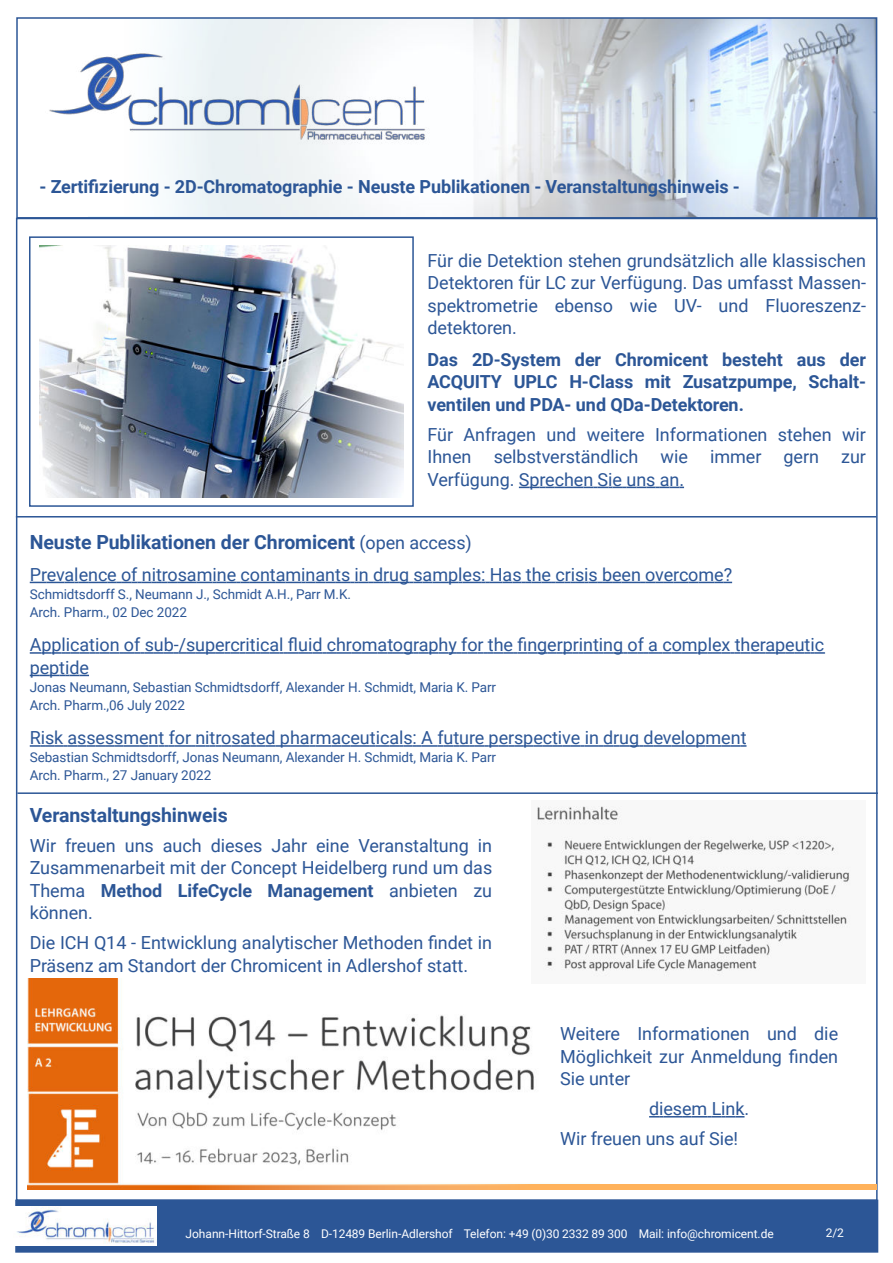
<style>
.page{position:relative;width:893px;height:1263px;background:#fff}
.page>*{position:absolute;margin:0;border:0;box-sizing:border-box;transform-origin:0 0}
.t1{font:700 19.5px "Roboto";letter-spacing:-.005em;color:#2c5696}
.t2{font:18px/22.5px "Roboto";letter-spacing:-.005em;color:#2c5696;text-align:justify}
.t3{font:700 18px/22.5px "Roboto";letter-spacing:-.005em;color:#2c5696;text-align:justify}
.t4{font:13.5px/18px "Roboto";letter-spacing:-.01em;color:#2c5696}
.t5{font:12px "Roboto";letter-spacing:-.005em;color:#fff}
.s1{font-weight:400;font-size:18px}
.s2{font-weight:700}
</style>
<div class="page">
<img style="left:172px;top:20px;width:702px;height:196px">
<div style="left:16px;top:17px;width:861px;height:202px;border:2px solid #2c5696"></div>
<div style="left:21px;top:19px;width:261px;height:196px;background:linear-gradient(to right,#fff,#e7eff3)"></div>
<img style="left:39px;top:42px;width:393px;height:107px">
<div style="left:16px;top:1200px;width:861px;height:52px;background:#2c5696"></div>
<img style="left:16px;top:1207px;width:141px;height:39px">
<img style="left:28px;top:978px;width:506px;height:212px">
<div style="left:29px;top:236px;width:385px;height:271px;border:2px solid #2c5696"></div>
<img style="left:39px;top:246px;width:365px;height:252px">
<svg style="left:519px;top:487px;width:165px;height:1px"></svg>
<hr style="left:16px;top:516px;width:860px;height:1px;background:#2c5696">
<svg style="left:30px;top:582px;width:702px;height:1px"></svg>
<svg style="left:30px;top:652px;width:795px;height:2px;background:#6281b0"></svg>
<svg style="left:30px;top:675px;width:59px;height:1px"></svg>
<svg style="left:30px;top:745px;width:716px;height:2px"></svg>
<hr style="left:17px;top:792px;width:861px;height:2px;background:#2c5696">
<img style="left:531px;top:806px;width:319px;height:177px">
<svg style="left:649px;top:1116px;width:95px;height:1px"></svg>
<svg style="left:29px;top:1184px;width:847px;height:6px;background:#f5a356"></svg>
<p class="t3" style="left:40px;top:174px;width:702px">- Zertifizierung - 2D-Chromatographie - Neuste Publikationen - Veranstaltungshinweis -</p>
<p class="t2" style="left:428px;top:248px;width:440px">Für die Detektion stehen grundsätzlich alle klassischen Detektoren für LC zur Verfügung. Das umfasst Massen&shy;spektrometrie ebenso wie UV- und Fluoreszenz&shy;detektoren.</p>
<p class="t3" style="left:428px;top:347px;width:440px">Das 2D-System der Chromicent besteht aus der ACQUITY UPLC H-Class mit Zusatzpumpe, Schalt&shy;ventilen und PDA- und QDa-Detektoren.</p>
<p class="t2" style="left:428px;top:422px;width:440px">Für Anfragen und weitere Informationen stehen wir Ihnen selbstverständlich wie immer gern zur Verfügung. Sprechen Sie uns an.</p>
<p class="t1" style="left:30px;top:529px;width:444px">Neuste Publikationen der Chromicent <span class="s1">(open access)</span></p>
<p class="t2" style="left:30px;top:562px;width:704px">Prevalence of nitrosamine contaminants in drug samples: Has the crisis been overcome?</p>
<p class="t4" style="left:30px;top:584px;width:323px">Schmidtsdorff S., Neumann J., Schmidt A.H., Parr M.K.<br>Arch. Pharm., 02 Dec 2022</p>
<p class="t2" style="left:30px;top:633px;width:796px">Application of sub-/supercritical fluid chromatography for the fingerprinting of a complex therapeutic peptide</p>
<p class="t4" style="left:30px;top:677px;width:468px">Jonas Neumann, Sebastian Schmidtsdorff, Alexander H. Schmidt, Maria K. Parr<br>Arch. Pharm.,06 July 2022</p>
<p class="t2" style="left:30px;top:726px;width:718px">Risk assessment for nitrosated pharmaceuticals: A future perspective in drug development</p>
<p class="t4" style="left:30px;top:748px;width:468px">Sebastian Schmidtsdorff, Jonas Neumann, Alexander H. Schmidt, Maria K. Parr<br>Arch. Pharm., 27 January 2022</p>
<p class="t1" style="left:30px;top:801px;width:199px">Veranstaltungshinweis</p>
<p class="t2" style="left:30px;top:833px;width:464px">Wir freuen uns auch dieses Jahr eine Veranstaltung in Zusammenarbeit mit der Concept Heidelberg rund um das Thema <span class="s2">Method LifeCycle Management</span> anbieten zu können.</p>
<p class="t2" style="left:30px;top:931px;width:464px">Die ICH Q14 - Entwicklung analytischer Methoden findet in<br>Präsenz am Standort der Chromicent in Adlershof statt.</p>
<p class="t2" style="left:560px;top:1022px;width:279px">Weitere Informationen und die Möglichkeit zur Anmeldung finden Sie unter</p>
<p class="t2" style="left:560px;top:1093px;width:191px;line-height:30px;text-indent:89px">diesem Link.<br>Wir freuen uns auf Sie!</p>
<p class="t5" style="left:186px;top:1225px;width:590px">Johann-Hittorf-Straße 8 D-12489 Berlin-Adlershof Telefon: +49 (0)30 2332 89 300 Mail: info@chromicent.de</p>
<p class="t5" style="left:826px;top:1224px;width:20px">2/2</p>
</div>
